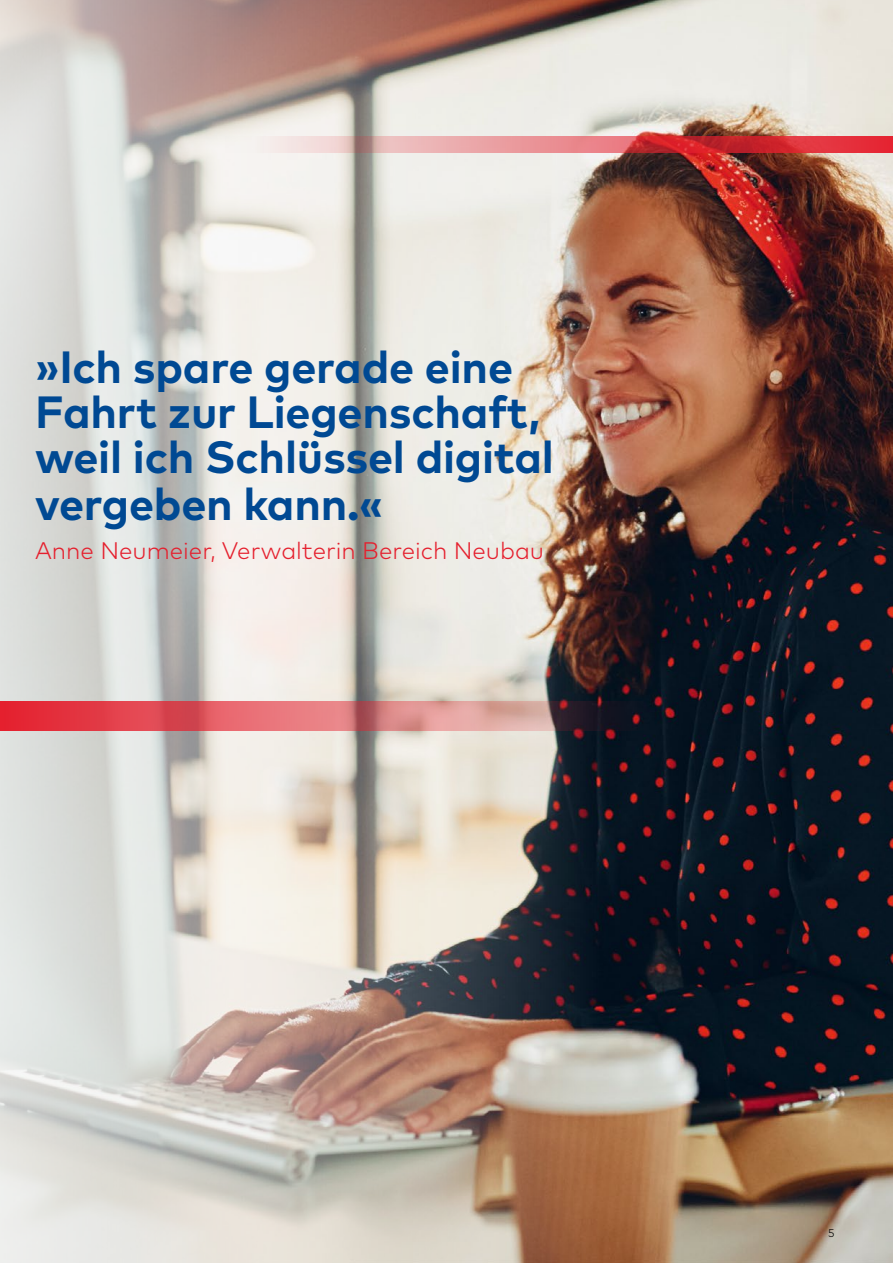
<style>
.page{position:relative;width:893px;height:1263px;background:#fff}
.page>*{position:absolute;margin:0;border:0;box-sizing:border-box;transform-origin:0 0}
.t1{font:700 45.15px/45.5px "Mark Pro";letter-spacing:-.005em;color:#004993}
.t2{font:300 24px "Mark Pro";color:#e5202e}
.t3{font:300 11.25px "Mark Pro";color:#000}
</style>
<div class="page">
<img style="left:776px;top:0;width:117px;height:1263px">
<img style="left:0;top:0;width:776px;height:1263px">
<svg style="left:225px;top:136px;width:668px;height:17px;background:#e07c80"></svg>
<svg style="left:0;top:701px;width:675px;height:29px;background:#bc5b61"></svg>
<p class="t1" style="left:35px;top:341px;width:520px">»Ich spare gerade eine<br>Fahrt zur Liegenschaft, weil ich Schlüssel digital vergeben kann.«</p>
<p class="t2" style="left:35px;top:533px;width:511px">Anne Neumeier, Verwalterin Bereich Neubau</p>
<p class="t3" style="left:828px;top:1224px;width:8px">5</p>
</div>
